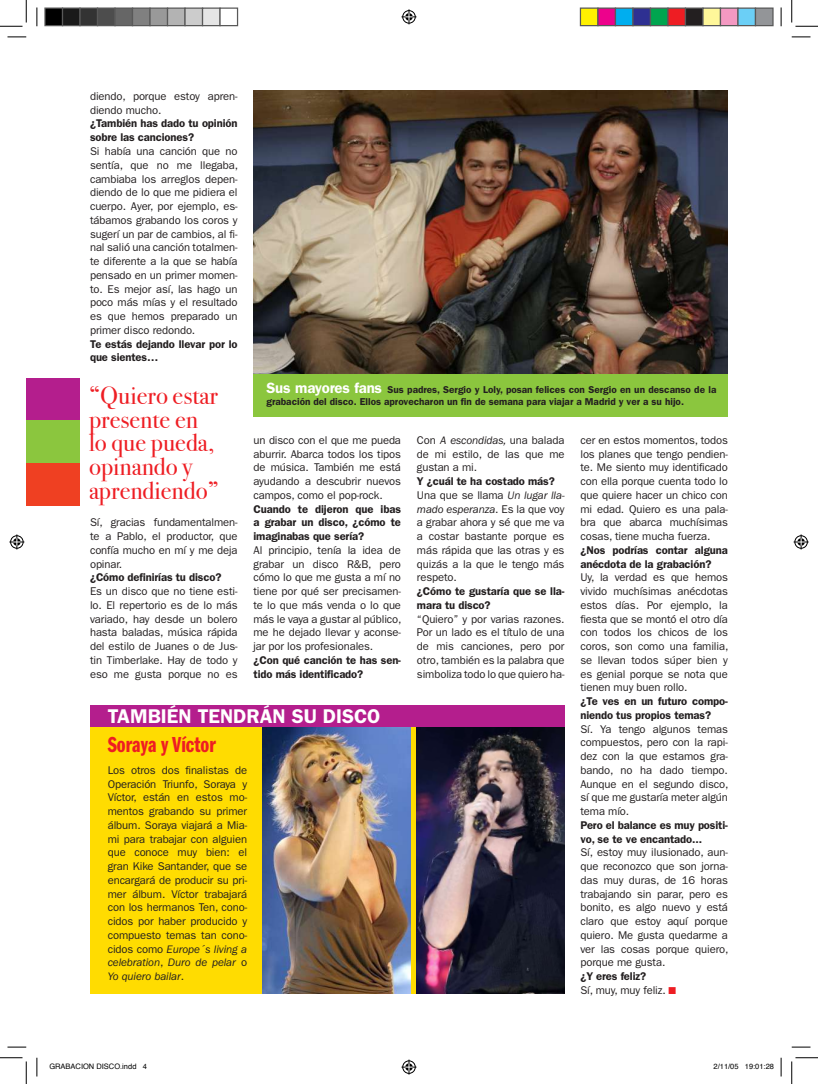
<style>
.page{position:relative;width:818px;height:1084px;background:#fff}
.page>*{position:absolute;margin:0;border:0;box-sizing:border-box;transform-origin:0 0}
.t1{font:25px/23.8px "Bodoni Svty Two ITCTT Book";color:#ee1d23}
.t2{font:22.5px "Franklin Gothic Demi Cmpr";color:#ee1d23}
.t3{font:600 20px "Franklin Gothic";color:#fff}
.t4{font:11.25px/13.8px "Franklin Gothic";letter-spacing:-.01em;color:#231f20;text-align:justify}
.t5{font:600 11.25px/13.8px "Franklin Gothic";letter-spacing:-.01em;color:#231f20}
.t6{font:600 10px/11.2px "Franklin Gothic";color:#231f20}
.t7{font:10px "Zapf Dingbats ITC";color:#ee1d23}
.t8{font:7.5px "Helvetica";color:#000}
.s1{font-size:15px;color:#fff}
.s2{font-style:italic}
.s3{font-weight:600}
</style>
<div class="page">
<div style="left:90px;top:719px;width:474px;height:275px;background:#ffdc01"></div>
<img style="left:253px;top:90px;width:475px;height:284px">
<div style="left:253px;top:374px;width:475px;height:42px;background:#8bc63e"></div>
<img style="left:262px;top:726px;width:148px;height:268px">
<img style="left:417px;top:726px;width:147px;height:268px">
<div style="left:90px;top:705px;width:474px;height:21px;background:#b41e8d"></div>
<div style="left:26px;top:378px;width:54px;height:42px;background:#b41e8d"></div>
<div style="left:26px;top:420px;width:54px;height:43px;background:#8bc63e"></div>
<div style="left:26px;top:463px;width:54px;height:42px;background:#ef4022"></div>
<svg style="left:8px;top:36px;width:18px;height:2px"></svg>
<svg style="left:792px;top:36px;width:18px;height:2px"></svg>
<svg style="left:8px;top:1046px;width:18px;height:2px"></svg>
<svg style="left:792px;top:1046px;width:18px;height:2px"></svg>
<svg style="left:36px;top:8px;width:2px;height:18px"></svg>
<svg style="left:36px;top:1057px;width:2px;height:19px"></svg>
<svg style="left:780px;top:8px;width:2px;height:18px"></svg>
<svg style="left:780px;top:1057px;width:2px;height:19px"></svg>
<svg style="left:0;top:0;width:27px;height:27px"></svg>
<svg style="left:0;top:1057px;width:27px;height:27px"></svg>
<svg style="left:791px;top:0;width:27px;height:27px"></svg>
<svg style="left:791px;top:1057px;width:27px;height:27px"></svg>
<svg style="left:401px;top:9px;width:15px;height:15px"></svg>
<svg style="left:401px;top:1059px;width:15px;height:15px"></svg>
<svg style="left:9px;top:534px;width:15px;height:15px"></svg>
<svg style="left:793px;top:534px;width:15px;height:15px"></svg>
<div style="left:45px;top:8px;width:18px;height:18px;background:#000"></div>
<div style="left:44px;top:8px;width:19px;height:18px;border:1px solid #595959"></div>
<div style="left:63px;top:8px;width:17px;height:18px;background:#1a1a1a"></div>
<div style="left:62px;top:8px;width:19px;height:18px;border:1px solid #595959"></div>
<div style="left:80px;top:8px;width:18px;height:18px;background:#333"></div>
<div style="left:79px;top:8px;width:19px;height:18px;border:1px solid #595959"></div>
<div style="left:98px;top:8px;width:17px;height:18px;background:#4d4d4d"></div>
<div style="left:97px;top:8px;width:19px;height:18px;border:1px solid #595959"></div>
<div style="left:115px;top:8px;width:18px;height:18px;background:#666"></div>
<div style="left:114px;top:8px;width:19px;height:18px;border:1px solid #595959"></div>
<div style="left:133px;top:8px;width:17px;height:18px;background:#808080"></div>
<div style="left:132px;top:8px;width:19px;height:18px;border:1px solid #595959"></div>
<div style="left:150px;top:8px;width:18px;height:18px;background:#999"></div>
<div style="left:149px;top:8px;width:19px;height:18px;border:1px solid #595959"></div>
<div style="left:168px;top:8px;width:17px;height:18px;background:#b3b3b3"></div>
<div style="left:167px;top:8px;width:19px;height:18px;border:1px solid #595959"></div>
<div style="left:185px;top:8px;width:18px;height:18px;background:#ccc"></div>
<div style="left:184px;top:8px;width:19px;height:18px;border:1px solid #595959"></div>
<div style="left:203px;top:8px;width:17px;height:18px;background:#e5e5e5"></div>
<div style="left:202px;top:8px;width:19px;height:18px;border:1px solid #595959"></div>
<div style="left:219px;top:8px;width:19px;height:18px;border:1px solid #595959"></div>
<div style="left:580px;top:8px;width:18px;height:18px;background:#fff101"></div>
<div style="left:580px;top:8px;width:18px;height:18px;border:1px solid #595959"></div>
<div style="left:598px;top:8px;width:17px;height:18px;background:#ed028c"></div>
<div style="left:597px;top:8px;width:19px;height:18px;border:1px solid #595959"></div>
<div style="left:615px;top:8px;width:18px;height:18px;background:#00aeef"></div>
<div style="left:615px;top:8px;width:18px;height:18px;border:1px solid #595959"></div>
<div style="left:633px;top:8px;width:17px;height:18px;background:#2e3092"></div>
<div style="left:632px;top:8px;width:19px;height:18px;border:1px solid #595959"></div>
<div style="left:650px;top:8px;width:18px;height:18px;background:#00a54f"></div>
<div style="left:650px;top:8px;width:18px;height:18px;border:1px solid #595959"></div>
<div style="left:668px;top:8px;width:17px;height:18px;background:#ee1d23"></div>
<div style="left:667px;top:8px;width:19px;height:18px;border:1px solid #595959"></div>
<div style="left:685px;top:8px;width:18px;height:18px;background:#231f20"></div>
<div style="left:685px;top:8px;width:18px;height:18px;border:1px solid #595959"></div>
<div style="left:703px;top:8px;width:17px;height:18px;background:#fff79a"></div>
<div style="left:702px;top:8px;width:19px;height:18px;border:1px solid #595959"></div>
<div style="left:720px;top:8px;width:18px;height:18px;background:#f499c2"></div>
<div style="left:720px;top:8px;width:18px;height:18px;border:1px solid #595959"></div>
<div style="left:738px;top:8px;width:17px;height:18px;background:#6bcff6"></div>
<div style="left:737px;top:8px;width:19px;height:18px;border:1px solid #595959"></div>
<div style="left:755px;top:8px;width:18px;height:18px;background:#939598"></div>
<div style="left:755px;top:8px;width:18px;height:18px;border:1px solid #595959"></div>
<p class="t4" style="left:90px;top:89px;width:149px">diendo, porque estoy apren&shy;diendo mucho.</p>
<p class="t5" style="left:90px;top:117px;width:149px">¿También has dado tu opinión sobre las canciones?</p>
<p class="t4" style="left:90px;top:144px;width:150px">Si había una canción que no sentía, que no me llegaba, cambiaba los arreglos depen&shy;diendo de lo que me pidiera el cuerpo. Ayer, por ejemplo, es&shy;tábamos grabando los coros y sugerí un par de cambios, al fi&shy;nal salió una canción totalmen&shy;te diferente a la que se había pensado en un primer momen&shy;to. Es mejor así, las hago un poco más mías y el resultado es que hemos preparado un primer disco redondo.</p>
<p class="t5" style="left:90px;top:337px;width:149px">Te estás dejando llevar por lo que sientes…</p>
<p class="t6" style="left:266px;top:384px;width:451px"><span class="s1">Sus mayores fans</span> Sus padres, Sergio y Loly, posan felices con Sergio en un descanso de la grabación del disco. Ellos aprovecharon un fin de semana para viajar a Madrid y ver a su hijo.</p>
<h1 class="t1" style="left:89px;top:383px;width:131px">“Quiero estar presente en lo que pueda, opinando y aprendiendo”</h1>
<p class="t4" style="left:417px;top:433px;width:149px">Con <span class="s2">A escondidas,</span> una balada de mi estilo, de las que me gustan a mi.</p>
<p class="t4" style="left:417px;top:474px;width:149px;text-align:left"><span class="s3">Y ¿cuál te ha costado más?<br></span>Una que se llama <span class="s2">Un lugar lla&shy;mado esperanza</span>. Es la que voy a grabar ahora y sé que me va a costar bastante porque es más rápida que las otras y es quizás a la que le tengo más respeto.</p>
<p class="t5" style="left:417px;top:584px;width:149px">¿Cómo te gustaría que se lla&shy;mara tu disco?</p>
<p class="t4" style="left:417px;top:612px;width:149px">“Quiero” y por varias razones.<br>Por un lado es el título de una de mis canciones, pero por otro, también es la palabra que simboliza todo lo que quiero ha-</p>
<p class="t4" style="left:253px;top:433px;width:149px">un disco con el que me pueda aburrir. Abarca todos los tipos de música. También me está ayudando a descubrir nuevos campos, como el pop-rock.</p>
<p class="t5" style="left:253px;top:502px;width:149px;text-align:justify">Cuando te dijeron que ibas a grabar un disco, ¿cómo te imaginabas que sería?</p>
<p class="t4" style="left:253px;top:543px;width:150px">Al principio, tenía la idea de grabar un disco R&amp;B, pero cómo lo que me gusta a mí no tiene por qué ser precisamen&shy;te lo que más venda o lo que más le vaya a gustar al público, me he dejado llevar y aconse&shy;jar por los profesionales.</p>
<p class="t5" style="left:253px;top:653px;width:149px">¿Con qué canción te has sen&shy;tido más identificado?</p>
<p class="t4" style="left:580px;top:433px;width:149px">cer en estos momentos, todos los planes que tengo pendien&shy;te. Me siento muy identificado con ella porque cuenta todo lo que quiere hacer un chico con mi edad. Quiero es una pala&shy;bra que abarca muchísimas cosas, tiene mucha fuerza.</p>
<p class="t5" style="left:580px;top:543px;width:149px">¿Nos podrías contar alguna anécdota de la grabación?</p>
<p class="t4" style="left:580px;top:571px;width:150px">Uy, la verdad es que hemos vivido muchísimas anécdotas estos días. Por ejemplo, la fiesta que se montó el otro día con todos los chicos de los coros, son como una familia, se llevan todos súper bien y es genial porque se nota que tienen muy buen rollo.</p>
<p class="t5" style="left:580px;top:694px;width:149px">¿Te ves en un futuro compo&shy;niendo tus propios temas?</p>
<p class="t4" style="left:580px;top:722px;width:150px">Sí. Ya tengo algunos temas compuestos, pero con la rapi&shy;dez con la que estamos gra&shy;bando, no ha dado tiempo.<br>Aunque en el segundo disco, sí que me gustaría meter algún tema mío.</p>
<p class="t5" style="left:580px;top:818px;width:149px">Pero el balance es muy positi&shy;vo, se te ve encantado...</p>
<p class="t4" style="left:580px;top:845px;width:150px">Sí, estoy muy ilusionado, aun&shy;que reconozco que son jorna&shy;das muy duras, de 16 horas trabajando sin parar, pero es bonito, es algo nuevo y está claro que estoy aquí porque quiero. Me gusta quedarme a ver las cosas porque quiero, porque me gusta.</p>
<p class="t5" style="left:580px;top:969px;width:67px">¿Y eres feliz?</p>
<p class="t4" style="left:580px;top:983px;width:87px">Sí, muy, muy feliz.</p>
<p class="t4" style="left:90px;top:516px;width:149px">Sí, gracias fundamentalmen&shy;te a Pablo, el productor, que confía mucho en mí y me deja opinar.</p>
<p class="t5" style="left:90px;top:570px;width:133px">¿Cómo definirías tu disco?</p>
<p class="t4" style="left:90px;top:584px;width:149px">Es un disco que no tiene esti&shy;lo. El repertorio es de lo más variado, hay desde un bolero hasta baladas, música rápida del estilo de Juanes o de Jus&shy;tin Timberlake. Hay de todo y eso me gusta porque no es</p>
<h3 class="t3" style="left:108px;top:704px;width:274px">TAMBIÉN TENDRÁN SU DISCO</h3>
<h2 class="t2" style="left:108px;top:732px;width:110px">Soraya y Víctor</h2>
<p class="t4" style="left:108px;top:763px;width:141px">Los otros dos finalistas de Operación Triunfo, Soraya y Víctor, están en estos mo&shy;mentos grabando su primer álbum. Soraya viajará a Mia&shy;mi para trabajar con alguien que conoce muy bien: el gran Kike Santander, que se encargará de producir su pri&shy;mer álbum. Víctor trabajará con los hermanos Ten, cono&shy;cidos por haber producido y compuesto temas tan cono&shy;cidos como <span class="s2">Europe´s living a celebration</span>, <span class="s2">Duro de pelar</span> o <span class="s2">Yo quiero bailar</span>.</p>
<p class="t7" style="left:668px;top:985px;width:9px">■</p>
<p class="t8" style="left:49px;top:1061px;width:99px">GRABACION DISCO.indd 4</p>
<p class="t8" style="left:713px;top:1061px;width:62px">2/11/05 19:01:28</p>
</div>
